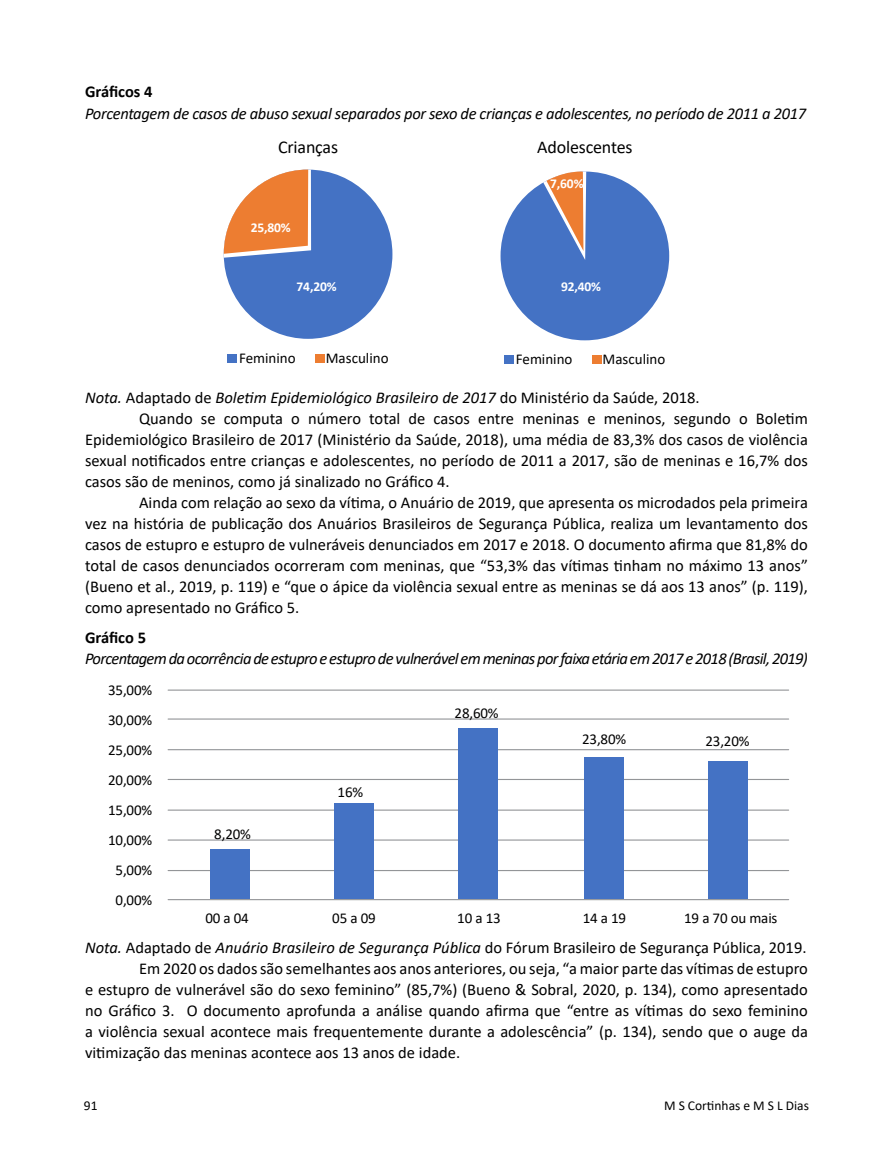
<style>
.page{position:relative;width:893px;height:1149px;background:#fff}
.page>*{position:absolute;margin:0;border:0;box-sizing:border-box;transform-origin:0 0}
.t1{font:18px "Calibri";letter-spacing:-.01em;color:#000}
.t2{font:16.5px "Calibri";color:#000}
.t3{font:italic 16.5px "Calibri";letter-spacing:-.04em;color:#000}
.t4{font:italic 16.5px "Calibri";letter-spacing:-.02em;color:#000}
.t5{font:italic 16.5px "Calibri";color:#000}
.t6{font:700 16.5px "Calibri";letter-spacing:-.005em;color:#000}
.t7{font:15px/29.8px "Calibri";letter-spacing:-.01em;color:#000;text-align:center}
.t8{font:700 13.5px "Calibri";letter-spacing:-.01em;color:#fff}
.t9{font:13.5px "Calibri";color:#000}
.s1{font-style:normal}
.s2{font-style:italic}
</style>
<div class="page">
<div style="left:224px;top:169px;width:168px;height:170px;background:#4472c4;border-radius:50%"></div>
<svg style="left:224px;top:169px;width:87px;height:88px"></svg>
<div style="left:228px;top:354px;width:9px;height:9px;background:#4472c4"></div>
<div style="left:315px;top:354px;width:9px;height:9px;background:#ed7d31"></div>
<div style="left:501px;top:171px;width:168px;height:169px;background:#4472c4;border-radius:50%"></div>
<svg style="left:543px;top:171px;width:43px;height:89px"></svg>
<div style="left:504px;top:355px;width:9px;height:8px;background:#4472c4"></div>
<div style="left:592px;top:355px;width:9px;height:8px;background:#ed7d31"></div>
<hr style="left:168px;top:689px;width:621px;height:1px;background:#939598">
<hr style="left:168px;top:718px;width:621px;height:1px;background:#939598">
<hr style="left:168px;top:749px;width:621px;height:1px;background:#939598">
<hr style="left:168px;top:778px;width:621px;height:1px;background:#939598">
<hr style="left:168px;top:809px;width:621px;height:1px;background:#939598">
<hr style="left:168px;top:839px;width:621px;height:1px;background:#939598">
<hr style="left:168px;top:869px;width:621px;height:1px;background:#939598">
<div style="left:210px;top:848px;width:39px;height:50px;background:#4472c4"></div>
<div style="left:334px;top:803px;width:40px;height:95px;background:#4472c4"></div>
<div style="left:459px;top:727px;width:39px;height:171px;background:#4472c4"></div>
<div style="left:584px;top:756px;width:40px;height:142px;background:#4472c4"></div>
<div style="left:709px;top:760px;width:39px;height:138px;background:#4472c4"></div>
<hr style="left:168px;top:898px;width:621px;height:1px;background:#939598">
<p class="t6" style="left:85px;top:80px;width:69px">Gráficos 4</p>
<p class="t4" style="left:85px;top:101px;width:723px">Porcentagem de casos de abuso sexual separados por sexo de crianças e adolescentes, no período de 2011 a 2017</p>
<p class="t1" style="left:278px;top:135px;width:61px">Crianças</p>
<p class="t1" style="left:537px;top:134px;width:97px">Adolescentes</p>
<p class="t8" style="left:251px;top:218px;width:42px">25,80%</p>
<p class="t8" style="left:550px;top:174px;width:35px">7,60%</p>
<p class="t8" style="left:297px;top:277px;width:42px">74,20%</p>
<p class="t8" style="left:561px;top:277px;width:42px">92,40%</p>
<p class="t7" style="left:239px;top:343px;width:58px">Feminino</p>
<p class="t7" style="left:326px;top:343px;width:64px">Masculino</p>
<p class="t7" style="left:516px;top:343px;width:58px">Feminino</p>
<p class="t7" style="left:603px;top:343px;width:64px">Masculino</p>
<p class="t5" style="left:85px;top:386px;width:616px">Nota. <span class="s1">Adaptado de</span> Boletim Epidemiológico Brasileiro de 2017 <span class="s1">do Ministério da Saúde, 2018.</span></p>
<p class="t2" style="left:139px;top:407px;width:670px">Quando se computa o número total de casos entre meninas e meninos, segundo o Boletim</p>
<p class="t2" style="left:85px;top:428px;width:724px">Epidemiológico Brasileiro de 2017 (Ministério da Saúde, 2018), uma média de 83,3% dos casos de violência</p>
<p class="t2" style="left:85px;top:449px;width:724px">sexual notificados entre crianças e adolescentes, no período de 2011 a 2017, são de meninas e 16,7% dos</p>
<p class="t2" style="left:85px;top:470px;width:366px">casos são de meninos, como já sinalizado no Gráfico 4.</p>
<p class="t2" style="left:139px;top:491px;width:670px">Ainda com relação ao sexo da vítima, o Anuário de 2019, que apresenta os microdados pela primeira</p>
<p class="t2" style="left:85px;top:512px;width:724px">vez na história de publicação dos Anuários Brasileiros de Segurança Pública, realiza um levantamento dos</p>
<p class="t2" style="left:85px;top:533px;width:724px">casos de estupro e estupro de vulneráveis denunciados em 2017 e 2018. O documento afirma que 81,8% do</p>
<p class="t2" style="left:85px;top:554px;width:724px">total de casos denunciados ocorreram com meninas, que “53,3% das vítimas tinham no máximo 13 anos”</p>
<p class="t2" style="left:85px;top:575px;width:724px">(Bueno et al., 2019, p. 119) e “que o ápice da violência sexual entre as meninas se dá aos 13 anos” (p. 119),</p>
<p class="t2" style="left:85px;top:596px;width:216px">como apresentado no Gráfico 5.</p>
<p class="t6" style="left:85px;top:625px;width:63px">Gráfico 5</p>
<p class="t3" style="left:85px;top:646px;width:724px">Porcentagem da ocorrência de estupro e estupro de vulnerável em meninas por faixa etária em 2017 e 2018 (Brasil, 2019)</p>
<p class="t7" style="left:108px;top:675px;width:46px">35,00%<br>30,00%<br>25,00%<br>20,00%<br>15,00%<br>10,00%<br>5,00%<br>0,00%</p>
<p class="t7" style="left:214px;top:818px;width:38px">8,20%</p>
<p class="t7" style="left:338px;top:776px;width:27px">16%</p>
<p class="t7" style="left:455px;top:697px;width:46px">28,60%</p>
<p class="t7" style="left:582px;top:724px;width:46px">23,80%</p>
<p class="t7" style="left:705px;top:725px;width:46px">23,20%</p>
<p class="t7" style="left:205px;top:902px;width:45px">00 a 04</p>
<p class="t7" style="left:332px;top:902px;width:45px">05 a 09</p>
<p class="t7" style="left:457px;top:902px;width:45px">10 a 13</p>
<p class="t7" style="left:583px;top:902px;width:45px">14 a 19</p>
<p class="t7" style="left:684px;top:902px;width:95px">19 a 70 ou mais</p>
<p class="t2" style="left:85px;top:935px;width:723px"><span class="s2">Nota.</span> Adaptado de <span class="s2">Anuário Brasileiro de Segurança Pública</span> do Fórum Brasileiro de Segurança Pública, 2019.</p>
<p class="t2" style="left:139px;top:956px;width:670px">Em 2020 os dados são semelhantes aos anos anteriores, ou seja, “a maior parte das vítimas de estupro</p>
<p class="t2" style="left:85px;top:977px;width:724px">e estupro de vulnerável são do sexo feminino” (85,7%) (Bueno &amp; Sobral, 2020, p. 134), como apresentado</p>
<p class="t2" style="left:85px;top:998px;width:724px">no Gráfico 3. O documento aprofunda a análise quando afirma que “entre as vítimas do sexo feminino</p>
<p class="t2" style="left:85px;top:1019px;width:724px">a violência sexual acontece mais frequentemente durante a adolescência” (p. 134), sendo que o auge da</p>
<p class="t2" style="left:85px;top:1040px;width:377px">vitimização das meninas acontece aos 13 anos de idade.</p>
<p class="t9" style="left:84px;top:1095px;width:15px">91</p>
<p class="t9" style="left:664px;top:1095px;width:146px">M S Cortinhas e M S L Dias</p>
</div>
